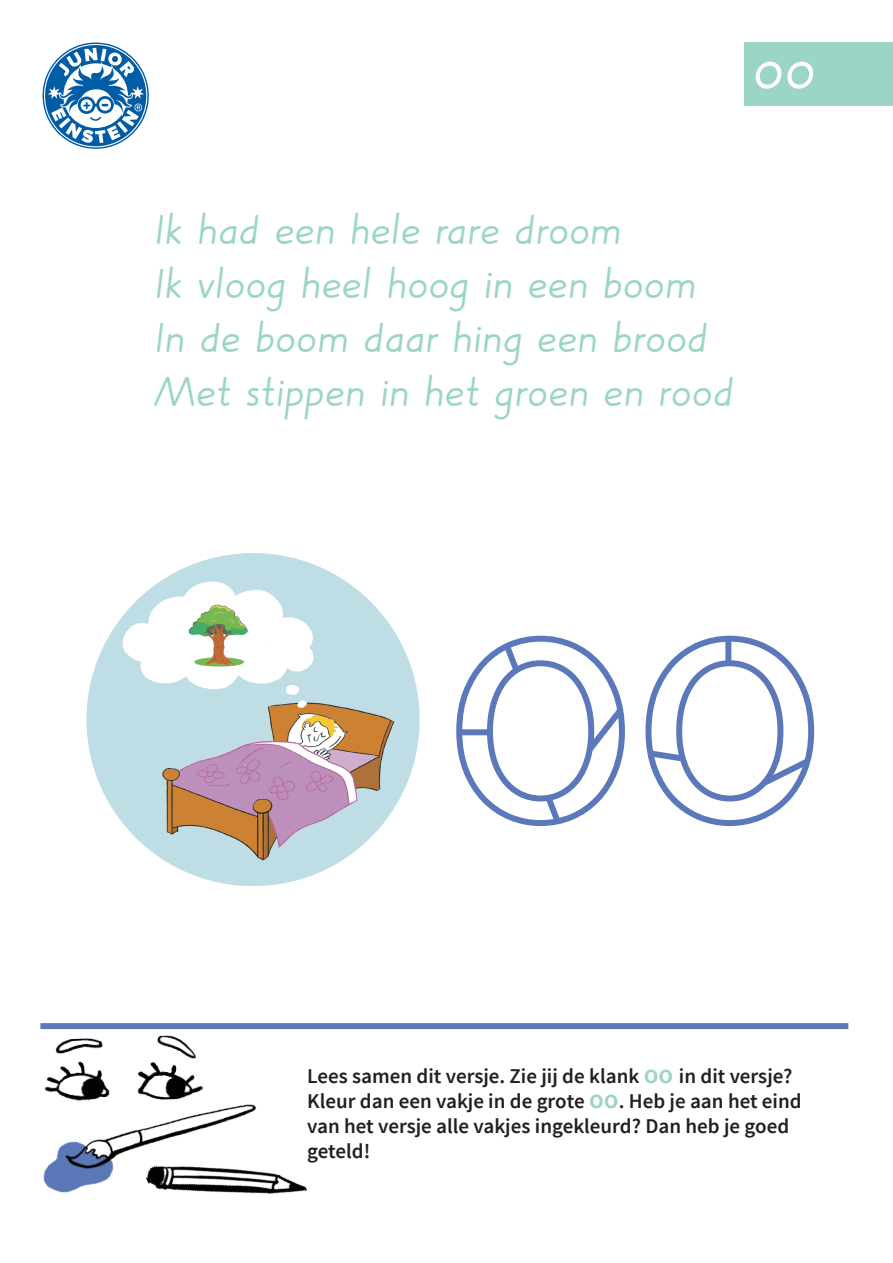
<style>
.page{position:relative;width:893px;height:1263px;background:#fff}
.page>*{position:absolute;margin:0;border:0;box-sizing:border-box;transform-origin:0 0}
.t1{font:67.5px "JE blokletters basis Regular";color:#fff}
.t2{font:45px/54px "JE blokletters basis Regular";letter-spacing:-.01em;color:#9bd5c5}
.t3{font:600 21px/24.8px "Source Sans Pro";color:#231f20}
.s1{font-size:27px;color:#9bd5c5}
</style>
<div class="page">
<div style="left:744px;top:43px;width:149px;height:63px;background:#9bd5c5"></div>
<svg style="left:43px;top:43px;width:106px;height:106px"></svg>
<div style="left:40px;top:1023px;width:808px;height:6px;background:#5b79ba"></div>
<img style="left:86px;top:553px;width:334px;height:333px">
<img style="left:43px;top:1104px;width:214px;height:89px">
<img style="left:143px;top:1110px;width:164px;height:84px">
<img style="left:44px;top:1035px;width:159px;height:66px">
<svg style="left:645px;top:635px;width:170px;height:192px"></svg>
<svg style="left:456px;top:635px;width:169px;height:192px"></svg>
<div style="left:725px;top:637px;width:6px;height:28px;background:#5b79ba"></div>
<h1 class="t1" style="left:753px;top:41px;width:65px">oo</h1>
<h2 class="t2" style="left:154px;top:208px;width:582px">Ik had een hele rare droom<br>Ik vloog heel hoog in een boom<br>In de boom daar hing een brood<br>Met stippen in het groen en rood</h2>
<p class="t3" style="left:307px;top:1064px;width:496px">Lees samen dit versje. Zie jij de klank <span class="s1">oo</span> in dit versje?<br>Kleur dan een vakje in de grote <span class="s1">oo</span>. Heb je aan het eind van het versje alle vakjes ingekleurd? Dan heb je goed geteld!</p>
</div>
